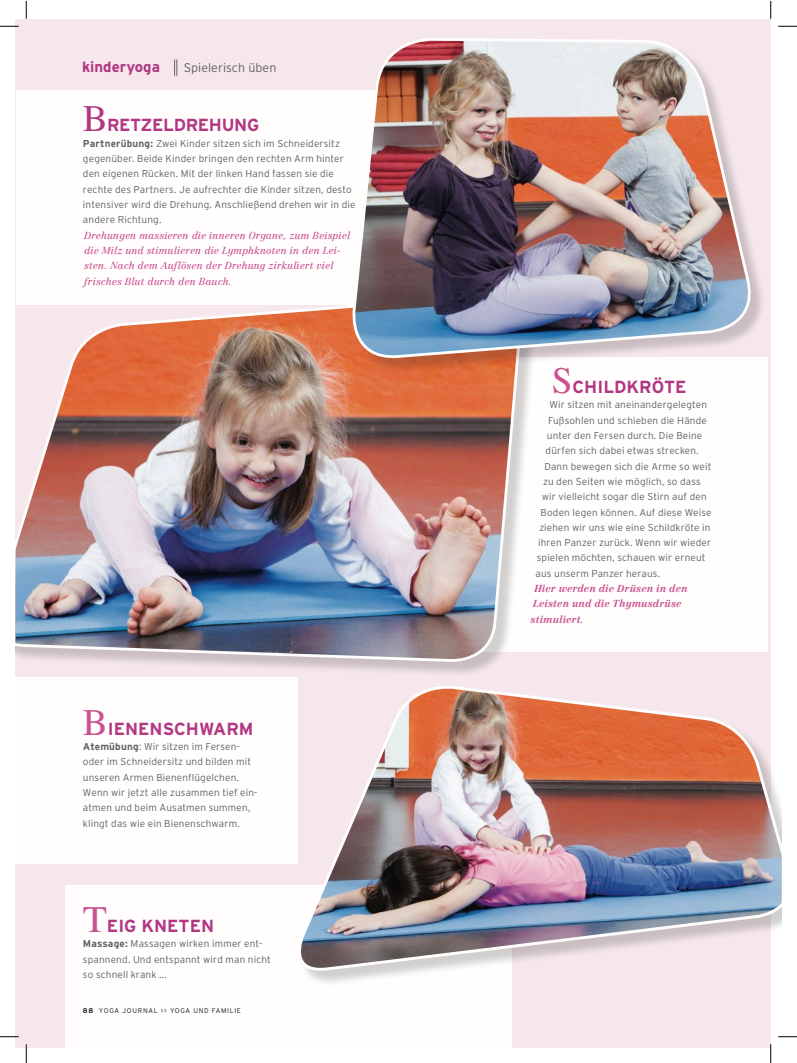
<style>
.page{position:relative;width:797px;height:1063px;background:#fff}
.page>*{position:absolute;margin:0;border:0;box-sizing:border-box;transform-origin:0 0}
.t1{font:700 17.5px "Interstate";color:#b13783}
.t2{font:700 17.5px "Interstate";letter-spacing:-.02em;color:#b13783}
.t3{font:700 15px "Interstate";color:#b13783}
.t4{font:300 12.5px "Interstate";color:#636362}
.t5{font:300 10px/15.2px "Interstate";letter-spacing:.015em;color:#636362}
.t6{font:italic 10px/15.2px "Centennial LT Std";letter-spacing:.01em;color:#c9528f}
.t7{font:italic 700 10px/15.2px "Centennial LT Std";letter-spacing:.015em;color:#c9528f}
.t8{font:300 6.88px "Interstate";letter-spacing:.1em;color:#1a1818}
.s1{font-family:"Times LTMM";font-weight:400;font-size:37.5px}
.s2{font-weight:700}
.s3{font-family:"Times LTMM";font-weight:400;font-size:37.5px;color:#c9528f}
.s4{font-family:"Times LTMM 1 534";font-weight:400;font-size:37.5px;color:#c9528f}
</style>
<div class="page">
<div style="left:16px;top:19px;width:754px;height:1028px;background:#f5e7ec"></div>
<div style="left:16px;top:90px;width:538px;height:214px;background:#fffefd"></div>
<div style="left:16px;top:677px;width:282px;height:186px;background:#fffefd"></div>
<div style="left:65px;top:885px;width:447px;height:162px;background:#fffefd"></div>
<div style="left:229px;top:358px;width:539px;height:294px;background:#fffefd"></div>
<div style="left:16px;top:296px;width:521px;height:381px;background:#1a1818;opacity:.2"></div>
<img style="left:16px;top:296px;width:507px;height:367px">
<div style="left:300px;top:687px;width:481px;height:299px;background:#1a1818;opacity:.2"></div>
<img style="left:286px;top:682px;width:495px;height:291px">
<div style="left:354px;top:40px;width:412px;height:334px;background:#1a1818;opacity:.2"></div>
<img style="left:349px;top:38px;width:409px;height:328px">
<svg style="left:174px;top:60px;width:3px;height:16px"></svg>
<svg style="left:0;top:25px;width:19px;height:2px"></svg>
<svg style="left:778px;top:25px;width:18px;height:2px"></svg>
<svg style="left:0;top:1035px;width:19px;height:2px"></svg>
<svg style="left:778px;top:1036px;width:18px;height:1px"></svg>
<svg style="left:25px;top:1px;width:2px;height:18px"></svg>
<svg style="left:25px;top:1044px;width:2px;height:18px"></svg>
<svg style="left:770px;top:1px;width:1px;height:18px"></svg>
<svg style="left:770px;top:1044px;width:1px;height:18px"></svg>
<h2 class="t3" style="left:82px;top:58px;width:80px">kinderyoga</h2>
<p class="t4" style="left:184px;top:61px;width:94px">Spielerisch üben</p>
<h1 class="t2" style="left:83px;top:115px;width:178px"><span class="s1">B</span>RETZELDREHUNG</h1>
<p class="t5" style="left:83px;top:135px;width:274px"><span class="s2">Partnerübung:</span> Zwei Kinder sitzen sich im Schneidersitz gegenüber. Beide Kinder bringen den rechten Arm hinter den eigenen Rücken. Mit der linken Hand fassen sie die rechte des Partners. Je aufrechter die Kinder sitzen, desto intensiver wird die Drehung. Anschließend drehen wir in die andere Richtung.</p>
<p class="t6" style="left:84px;top:227px;width:267px">Drehungen massieren die inneren Organe, zum Beispiel die Milz und stimulieren die Lymphknoten in den Lei&shy;sten. Nach dem Auflösen der Drehung zirkuliert viel frisches Blut durch den Bauch.</p>
<h1 class="t1" style="left:83px;top:718px;width:172px"><span class="s3">B</span>IENENSCHWARM</h1>
<p class="t5" style="left:83px;top:738px;width:176px"><span class="s2">Atemübung</span>: Wir sitzen im Fersen&shy;oder im Schneidersitz und bilden mit unseren Armen Bienenflügelchen.<br>Wenn wir jetzt alle zusammen tief ein&shy;atmen und beim Ausatmen summen, klingt das wie ein Bienenschwarm.</p>
<h1 class="t1" style="left:83px;top:915px;width:133px"><span class="s4">T</span>EIG KNETEN</h1>
<p class="t5" style="left:83px;top:935px;width:189px"><span class="s2">Massage:</span> Massagen wirken immer ent&shy;spannend. Und entspannt wird man nicht so schnell krank ...</p>
<p class="t8" style="left:83px;top:1006px;width:159px"><span class="s2">88</span> YOGA JOURNAL &gt;&gt; YOGA UND FAMILIE</p>
<h1 class="t1" style="left:552px;top:377px;width:136px"><span class="s3">S</span>CHILDKRÖTE</h1>
<p class="t5" style="left:549px;top:397px;width:159px">Wir sitzen mit aneinandergelegten</p>
<p class="t5" style="left:548px;top:412px;width:160px">Fußsohlen und schieben die Hände</p>
<p class="t5" style="left:547px;top:427px;width:157px">unter den Fersen durch. Die Beine</p>
<p class="t5" style="left:545px;top:443px;width:155px">dürfen sich dabei etwas strecken.</p>
<p class="t5" style="left:544px;top:458px;width:169px">Dann bewegen sich die Arme so weit</p>
<p class="t5" style="left:543px;top:473px;width:159px">zu den Seiten wie möglich, so dass</p>
<p class="t5" style="left:542px;top:489px;width:166px">wir vielleicht sogar die Stirn auf den</p>
<p class="t5" style="left:540px;top:504px;width:172px">Boden legen können. Auf diese Weise</p>
<p class="t5" style="left:539px;top:519px;width:173px">ziehen wir uns wie eine Schildkröte in</p>
<p class="t5" style="left:538px;top:535px;width:174px">ihren Panzer zurück. Wenn wir wieder</p>
<p class="t5" style="left:537px;top:550px;width:170px">spielen möchten, schauen wir erneut</p>
<p class="t5" style="left:535px;top:565px;width:126px">aus unserm Panzer heraus.</p>
<p class="t7" style="left:530px;top:581px;width:158px;text-indent:4px">Hier werden die Drüsen in den<br>Leisten und die Thymusdrüse stimuliert.</p>
</div>
